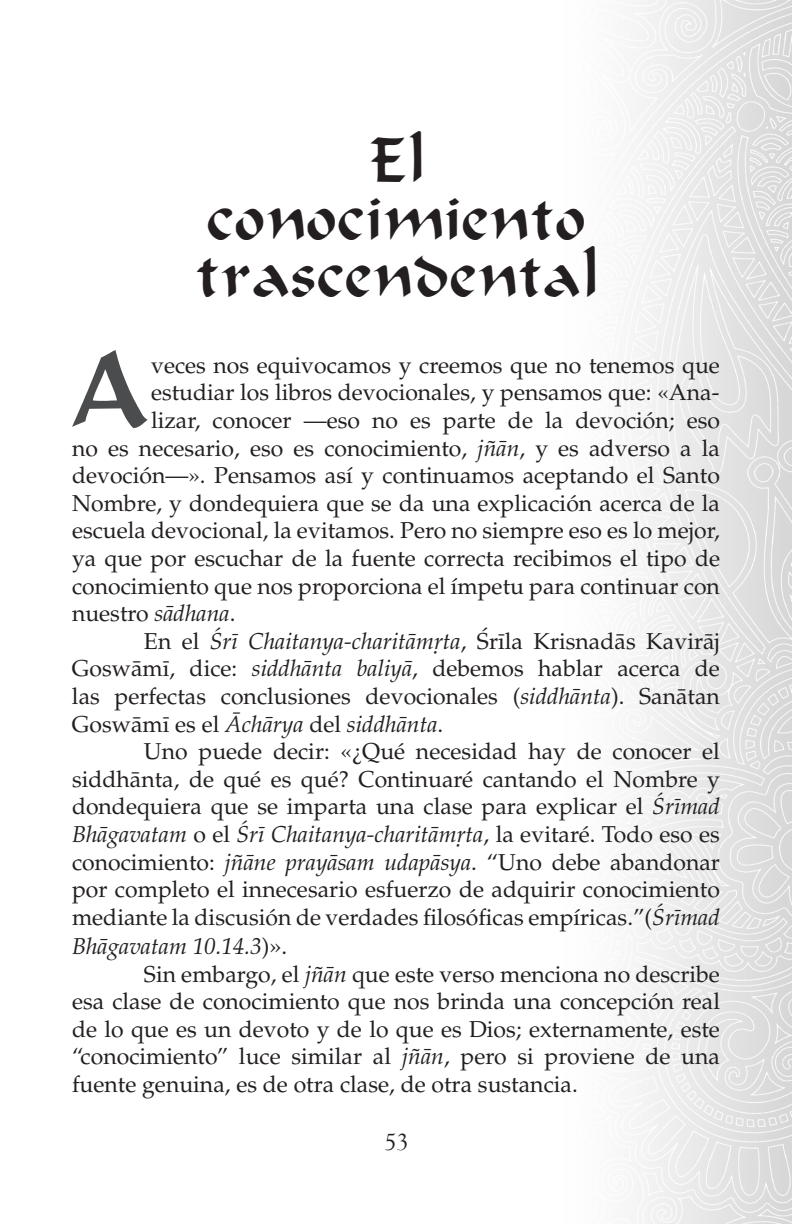
<style>
.page{position:relative;width:792px;height:1224px;background:#fff}
.page>*{position:absolute;margin:0;border:0;box-sizing:border-box;transform-origin:0 0}
.t1{font:80.4px "Beanie";color:#4b4c4d}
.t2{font:48px/57.6px "Beanie";color:#231f20}
.t3{font:24px "Goudy Old Style T";color:#231f20}
.t4{font:23px/27.6px "Palatino LT Std";color:#231f20;text-align:justify}
.s1{font-style:italic}
.s2{font-size:24.2px}
</style>
<div class="page">
<img style="left:637px;top:0;width:155px;height:1224px">
<p class="t2" style="left:369px;top:135px;width:56px">El</p>
<p class="t2" style="left:195px;top:193px;width:404px">conocimiento trascendental</p>
<p class="t1" style="left:69px;top:341px;width:84px">A</p>
<p class="t4" style="left:151px;top:349px;width:570px">veces nos equivocamos y creemos que no tenemos que estudiar los libros devocionales, y pensamos que: «Ana-</p>
<p class="t4" style="left:72px;top:405px;width:650px;text-indent:79px">lizar, conocer —eso no es parte de la devoción; eso no es necesario, eso es conocimiento, <span class="s1">jñān</span>, y es adverso a la devoción—». Pensamos así y continuamos aceptando el Santo Nombre, y dondequiera que se da una explicación acerca de la escuela devocional, la evitamos. Pero no siempre eso es lo mejor, ya que por escuchar de la fuente correcta recibimos el tipo de conocimiento que nos proporciona el ímpetu para continuar con nuestro <span class="s1">sādhana</span>.</p>
<p class="t4" style="left:72px;top:625px;width:650px;text-indent:72px">En el <span class="s1">Śrī Chaitanya-charitāmṛta</span>, Śrīla Krisnadās Kavirāj Goswāmī, dice: <span class="s1">siddhānta baliyā</span>, debemos hablar acerca de las perfectas conclusiones devocionales (<span class="s1">siddhānta</span>). Sanātan Goswāmī es el <span class="s1">Āchārya</span> del <span class="s1">siddhānta</span>.</p>
<p class="t4" style="left:72px;top:736px;width:650px;text-indent:72px">Uno puede decir: «¿Qué necesidad hay de conocer el siddhānta, de qué es qué? Continuaré cantando el Nombre y dondequiera que se imparta una clase para explicar el <span class="s1">Śrīmad Bhāgavatam</span> o el <span class="s1">Śrī Chaitanya-charitāmṛta</span>, la evitaré. Todo eso es conocimiento: <span class="s1">jñāne prayāsam udapāsya</span>. “Uno debe abandonar por completo el innecesario esfuerzo de adquirir conocimiento mediante la discusión de verdades filosóficas empíricas.”(<span class="s1">Śrīmad Bhāgavatam 10.14.3</span>)<span class="s2">»</span>.</p>
<p class="t4" style="left:72px;top:958px;width:650px;text-indent:72px">Sin embargo, el <span class="s1">jñān</span> que este verso menciona no describe esa clase de conocimiento que nos brinda una concepción real de lo que es un devoto y de lo que es Dios; externamente, este “conocimiento” luce similar al <span class="s1">jñān</span>, pero si proviene de una fuente genuina, es de otra clase, de otra sustancia.</p>
<p class="t3" style="left:385px;top:1129px;width:25px">53</p>
</div>
